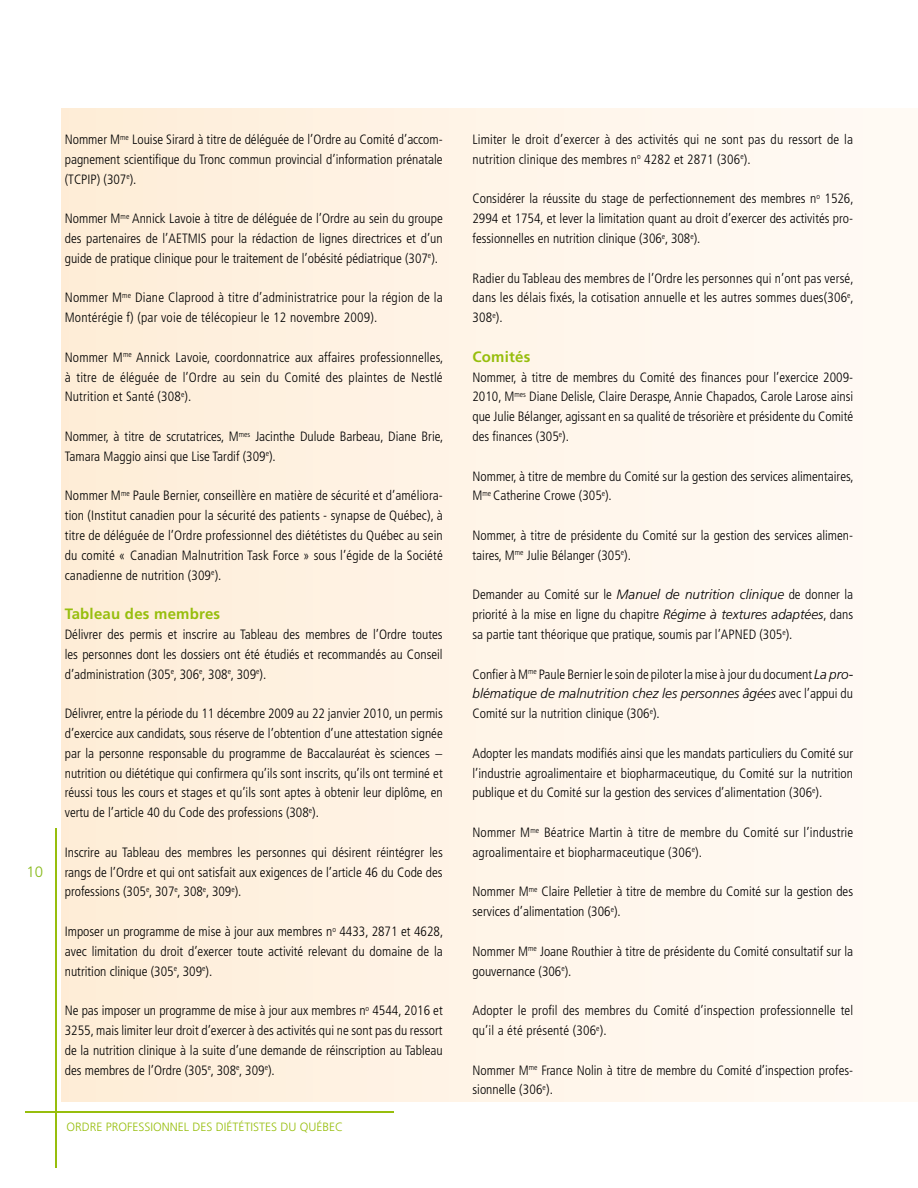
<style>
.page{position:relative;width:918px;height:1188px;background:#fff}
.page>*{position:absolute;margin:0;border:0;box-sizing:border-box;transform-origin:0 0}
.t1{font:700 15px "Frutiger";letter-spacing:.015em;color:#97be0d}
.t2{font:300 15px "Frutiger";color:#86b918}
.t3{font:300 condensed 13.5px/19.8px "Frutiger";color:#000;text-align:justify}
.t4{font:300 12px "Frutiger";color:#97be0d}
.s1{font-style:italic;font-stretch:normal}
</style>
<div class="page">
<div style="left:61px;top:108px;width:857px;height:994px;background:linear-gradient(to right,#feedd8,#fffbf6)"></div>
<hr style="left:55px;top:828px;width:2px;height:340px;background:#97be0d">
<hr style="left:25px;top:1111px;width:369px;height:1px;background:#97be0d">
<p class="t2" style="left:26px;top:864px;width:18px">10</p>
<p class="t3" style="left:65px;top:130px;width:380px">Nommer M<sup>me</sup> Louise Sirard à titre de déléguée de l’Ordre au Comité d’accom&shy;pagnement scientifique du Tronc commun provincial d’information prénatale (TCPIP) (307<sup>e</sup>).</p>
<p class="t3" style="left:65px;top:209px;width:380px">Nommer M<sup>me</sup> Annick Lavoie à titre de déléguée de l’Ordre au sein du groupe des partenaires de l’AETMIS pour la rédaction de lignes directrices et d’un guide de pratique clinique pour le traitement de l’obésité pédiatrique (307<sup>e</sup>).</p>
<p class="t3" style="left:65px;top:288px;width:380px">Nommer M<sup>me</sup> Diane Claprood à titre d’administratrice pour la région de la<br>Montérégie f) (par voie de télécopieur le 12 novembre 2009).</p>
<p class="t3" style="left:65px;top:347px;width:380px">Nommer M<sup>me</sup> Annick Lavoie, coordonnatrice aux affaires professionnelles, à titre de éléguée de l’Ordre au sein du Comité des plaintes de Nestlé Nutrition et Santé (308<sup>e</sup>).</p>
<p class="t3" style="left:65px;top:427px;width:380px">Nommer, à titre de scrutatrices, M<sup>mes</sup> Jacinthe Dulude Barbeau, Diane Brie,<br>Tamara Maggio ainsi que Lise Tardif (309<sup>e</sup>).</p>
<p class="t3" style="left:65px;top:486px;width:380px">Nommer M<sup>me</sup> Paule Bernier, conseillère en matière de sécurité et d’améliora&shy;tion (Institut canadien pour la sécurité des patients - synapse de Québec), à titre de déléguée de l’Ordre professionnel des diététistes du Québec au sein du comité « Canadian Malnutrition Task Force » sous l’égide de la Société canadienne de nutrition (309<sup>e</sup>).</p>
<p class="t1" style="left:65px;top:605px;width:157px">Tableau des membres</p>
<p class="t3" style="left:65px;top:625px;width:379px">Délivrer des permis et inscrire au Tableau des membres de l’Ordre toutes les personnes dont les dossiers ont été étudiés et recommandés au Conseil d’administration (305<sup>e</sup>, 306<sup>e</sup>, 308<sup>e</sup>, 309<sup>e</sup>).</p>
<p class="t3" style="left:65px;top:704px;width:380px">Délivrer, entre la période du 11 décembre 2009 au 22 janvier 2010, un permis d’exercice aux candidats, sous réserve de l’obtention d’une attestation signée par la personne responsable du programme de Baccalauréat ès sciences − nutrition ou diététique qui confirmera qu’ils sont inscrits, qu’ils ont terminé et réussi tous les cours et stages et qu’ils sont aptes à obtenir leur diplôme, en vertu de l’article 40 du Code des professions (308<sup>e</sup>).</p>
<p class="t3" style="left:65px;top:842px;width:379px">Inscrire au Tableau des membres les personnes qui désirent réintégrer les rangs de l’Ordre et qui ont satisfait aux exigences de l’article 46 du Code des professions (305<sup>e</sup>, 307<sup>e</sup>, 308<sup>e</sup>, 309<sup>e</sup>).</p>
<p class="t3" style="left:65px;top:922px;width:380px">Imposer un programme de mise à jour aux membres n<sup>o</sup> 4433, 2871 et 4628, avec limitation du droit d’exercer toute activité relevant du domaine de la nutrition clinique (305<sup>e</sup>, 309<sup>e</sup>).</p>
<p class="t3" style="left:65px;top:1001px;width:380px">Ne pas imposer un programme de mise à jour aux membres n<sup>o</sup> 4544, 2016 et 3255, mais limiter leur droit d’exercer à des activités qui ne sont pas du ressort de la nutrition clinique à la suite d’une demande de réinscription au Tableau des membres de l’Ordre (305<sup>e</sup>, 308<sup>e</sup>, 309<sup>e</sup>).</p>
<p class="t4" style="left:66px;top:1120px;width:278px">ORDRE PROFESSIONNEL DES DIÉTÉTISTES DU QUÉBEC</p>
<p class="t3" style="left:472px;top:130px;width:382px">Limiter le droit d’exercer à des activités qui ne sont pas du ressort de la nutrition clinique des membres n<sup>o</sup> 4282 et 2871 (306<sup>e</sup>).</p>
<p class="t3" style="left:473px;top:189px;width:383px">Considérer la réussite du stage de perfectionnement des membres n<sup>o</sup> 1526, 2994 et 1754, et lever la limitation quant au droit d’exercer des activités pro&shy;fessionnelles en nutrition clinique (306<sup>e</sup>, 308<sup>e</sup>).</p>
<p class="t3" style="left:472px;top:268px;width:383px">Radier du Tableau des membres de l’Ordre les personnes qui n’ont pas versé, dans les délais fixés, la cotisation annuelle et les autres sommes dues(306<sup>e</sup>, 308<sup>e</sup>).</p>
<p class="t1" style="left:472px;top:348px;width:60px">Comités</p>
<p class="t3" style="left:472px;top:367px;width:382px">Nommer, à titre de membres du Comité des finances pour l’exercice 2009- 2010, M<sup>mes</sup> Diane Delisle, Claire Deraspe, Annie Chapados, Carole Larose ainsi que Julie Bélanger, agissant en sa qualité de trésorière et présidente du Comité des finances (305<sup>e</sup>).</p>
<p class="t3" style="left:473px;top:466px;width:383px">Nommer, à titre de membre du Comité sur la gestion des services alimentaires,<br>M<sup>me</sup> Catherine Crowe (305<sup>e</sup>).</p>
<p class="t3" style="left:473px;top:526px;width:382px">Nommer, à titre de présidente du Comité sur la gestion des services alimen&shy;taires, M<sup>me</sup> Julie Bélanger (305<sup>e</sup>).</p>
<p class="t3" style="left:473px;top:585px;width:382px">Demander au Comité sur le <span class="s1">Manuel de nutrition clinique</span> de donner la priorité à la mise en ligne du chapitre <span class="s1">Régime à textures adaptées</span>, dans sa partie tant théorique que pratique, soumis par l’APNED (305<sup>e</sup>).</p>
<p class="t3" style="left:472px;top:664px;width:382px">Confier à M<sup>me</sup> Paule Bernier le soin de piloter la mise à jour du document <span class="s1">La pro&shy;blématique de malnutrition chez les personnes âgées</span> avec l’appui du Comité sur la nutrition clinique (306<sup>e</sup>).</p>
<p class="t3" style="left:473px;top:743px;width:382px">Adopter les mandats modifiés ainsi que les mandats particuliers du Comité sur l’industrie agroalimentaire et biopharmaceutique, du Comité sur la nutrition publique et du Comité sur la gestion des services d’alimentation (306<sup>e</sup>).</p>
<p class="t3" style="left:472px;top:823px;width:382px">Nommer M<sup>me</sup> Béatrice Martin à titre de membre du Comité sur l’industrie agroalimentaire et biopharmaceutique (306<sup>e</sup>).</p>
<p class="t3" style="left:472px;top:882px;width:382px">Nommer M<sup>me</sup> Claire Pelletier à titre de membre du Comité sur la gestion des services d’alimentation (306<sup>e</sup>).</p>
<p class="t3" style="left:473px;top:941px;width:382px">Nommer M<sup>me</sup> Joane Routhier à titre de présidente du Comité consultatif sur la gouvernance (306<sup>e</sup>).</p>
<p class="t3" style="left:473px;top:1001px;width:382px">Adopter le profil des membres du Comité d’inspection professionnelle tel qu’il a été présenté (306<sup>e</sup>).</p>
<p class="t3" style="left:472px;top:1060px;width:382px">Nommer M<sup>me</sup> France Nolin à titre de membre du Comité d’inspection profes&shy;sionnelle (306<sup>e</sup>).</p>
</div>
